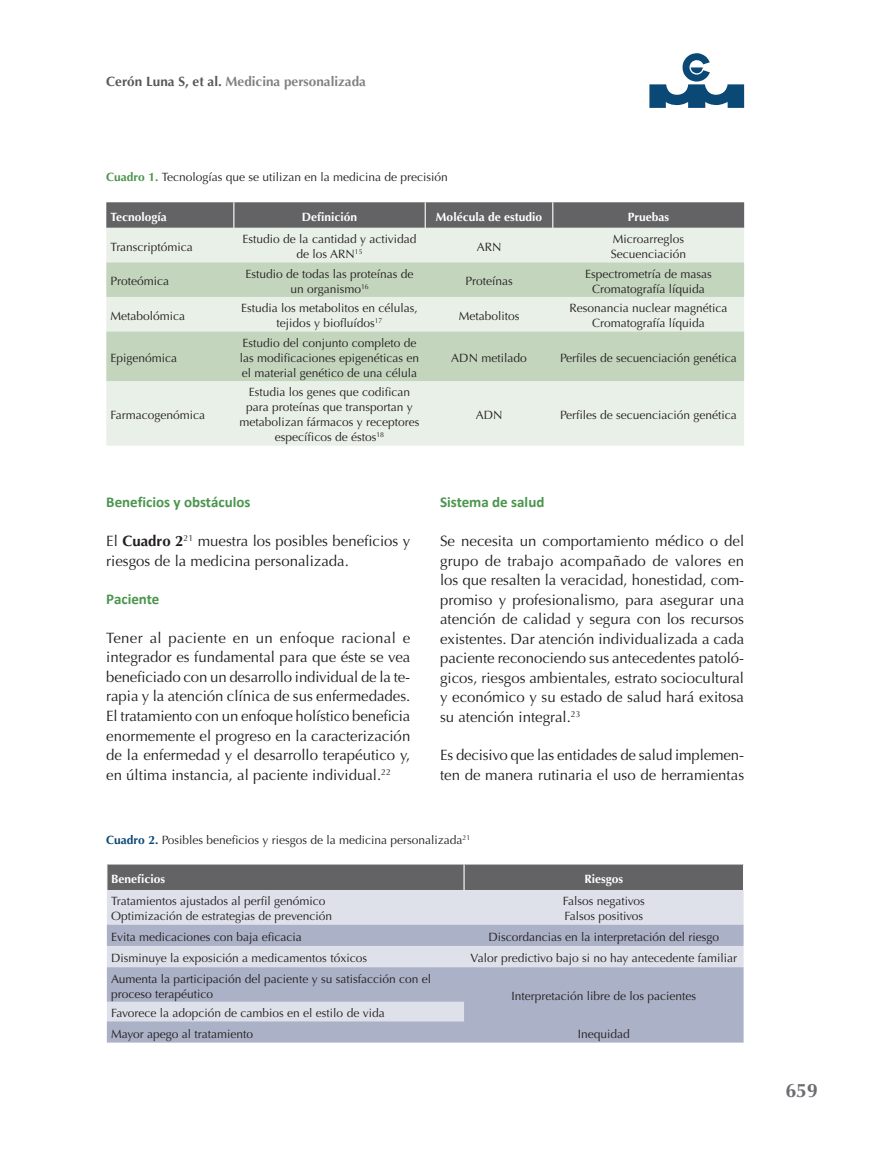
<style>
.page{position:relative;width:893px;height:1149px;background:#fff}
.page>*{position:absolute;margin:0;border:0;box-sizing:border-box;transform-origin:0 0}
.t1{font:700 19.5px "Optima";color:#6c6d70}
.t2{font:15px/19.5px "Optima";color:#231f20}
.t3{font:700 15px "Calibri";color:#4b954d}
.t4{font:700 13.5px "Optima";color:#808285}
.t5{font:12px/15px "Optima";color:#231f20;text-align:center}
.t6{font:700 12px "Optima";color:#fff}
.s1{color:#57585a}
.s2{font-weight:700;color:#4b954d}
.s3{font-weight:700}
.s4{font-weight:700;color:#0a4876}
</style>
<div class="page">
<svg style="left:649px;top:53px;width:95px;height:55px"></svg>
<div style="left:106px;top:228px;width:638px;height:217px;background:#e9f0e7"></div>
<svg style="left:106px;top:262px;width:638px;height:119px;background:#cfddc9"></svg>
<svg style="left:106px;top:202px;width:638px;height:26px;background:#67676a"></svg>
<div style="left:107px;top:889px;width:637px;height:35px;background:#dfe1ea"></div>
<svg style="left:107px;top:924px;width:637px;height:118px;background:#b9bed0"></svg>
<div style="left:107px;top:864px;width:637px;height:25px;background:#636366"></div>
<p class="t4" style="left:106px;top:73px;width:261px"><span class="s1">Cerón Luna S, et al.</span> Medicina personalizada</p>
<p class="t5" style="left:106px;top:170px;width:343px"><span class="s2">Cuadro 1.</span> Tecnologías que se utilizan en la medicina de precisión</p>
<p class="t6" style="left:111px;top:209px;width:58px">Tecnología</p>
<p class="t6" style="left:302px;top:209px;width:57px">Definición</p>
<p class="t6" style="left:436px;top:209px;width:108px">Molécula de estudio</p>
<p class="t6" style="left:628px;top:209px;width:43px">Pruebas</p>
<p class="t5" style="left:111px;top:239px;width:84px">Transcriptómica</p>
<p class="t5" style="left:243px;top:232px;width:175px">Estudio de la cantidad y actividad de los ARN<sup>15</sup></p>
<p class="t5" style="left:477px;top:239px;width:26px">ARN</p>
<p class="t5" style="left:611px;top:232px;width:77px;text-align:left">Microarreglos<br>Secuenciación</p>
<p class="t5" style="left:111px;top:274px;width:60px">Proteómica</p>
<p class="t5" style="left:245px;top:266px;width:170px">Estudio de todas las proteínas de un organismo<sup>16</sup></p>
<p class="t5" style="left:465px;top:274px;width:49px">Proteínas</p>
<p class="t5" style="left:585px;top:266px;width:128px">Espectrometría de masas<br>Cromatografía líquida</p>
<p class="t5" style="left:111px;top:308px;width:76px">Metabolómica</p>
<p class="t5" style="left:241px;top:301px;width:178px">Estudia los metabolitos en células, tejidos y biofluídos<sup>17</sup></p>
<p class="t5" style="left:459px;top:308px;width:62px">Metabolitos</p>
<p class="t5" style="left:569px;top:301px;width:160px">Resonancia nuclear magnética<br>Cromatografía líquida</p>
<p class="t5" style="left:111px;top:350px;width:68px">Epigenómica</p>
<p class="t5" style="left:240px;top:335px;width:181px;text-align:left">Estudio del conjunto completo de las modificaciones epigenéticas en el material genético de una célula</p>
<p class="t5" style="left:451px;top:350px;width:77px">ADN metilado</p>
<p class="t5" style="left:560px;top:350px;width:178px">Perfiles de secuenciación genética</p>
<p class="t5" style="left:111px;top:407px;width:96px">Farmacogenómica</p>
<p class="t5" style="left:239px;top:385px;width:182px">Estudia los genes que codifican para proteínas que transportan y metabolizan fármacos y receptores específicos de éstos<sup>18</sup></p>
<p class="t3" style="left:106px;top:491px;width:146px">Beneficios y obstáculos</p>
<p class="t2" style="left:106px;top:531px;width:306px">El <span class="s3">Cuadro 2</span><sup>21</sup> muestra los posibles beneficios y riesgos de la medicina personalizada.</p>
<p class="t3" style="left:106px;top:588px;width:55px">Paciente</p>
<p class="t2" style="left:106px;top:628px;width:306px;text-align:justify">Tener al paciente en un enfoque racional e integrador es fundamental para que éste se vea beneficiado con un desarrollo individual de la te&shy;rapia y la atención clínica de sus enfermedades.<br>El tratamiento con un enfoque holístico beneficia enormemente el progreso en la caracterización de la enfermedad y el desarrollo terapéutico y, en última instancia, al paciente individual.<sup>22</sup></p>
<p class="t5" style="left:476px;top:407px;width:28px">ADN</p>
<p class="t5" style="left:560px;top:407px;width:178px">Perfiles de secuenciación genética</p>
<p class="t3" style="left:440px;top:491px;width:106px">Sistema de salud</p>
<p class="t2" style="left:440px;top:531px;width:306px;text-align:justify">Se necesita un comportamiento médico o del grupo de trabajo acompañado de valores en los que resalten la veracidad, honestidad, com&shy;promiso y profesionalismo, para asegurar una atención de calidad y segura con los recursos existentes. Dar atención individualizada a cada paciente reconociendo sus antecedentes patoló&shy;gicos, riesgos ambientales, estrato sociocultural y económico y su estado de salud hará exitosa su atención integral.<sup>23</sup></p>
<p class="t2" style="left:440px;top:745px;width:306px">Es decisivo que las entidades de salud implemen&shy;ten de manera rutinaria el uso de herramientas</p>
<p class="t5" style="left:106px;top:831px;width:366px"><span class="s4">Cuadro 2.</span> Posibles beneficios y riesgos de la medicina personalizada<sup>21</sup></p>
<p class="t6" style="left:111px;top:871px;width:56px">Beneficios</p>
<p class="t6" style="left:584px;top:871px;width:40px">Riesgos</p>
<p class="t5" style="left:111px;top:893px;width:223px;text-align:left">Tratamientos ajustados al perfil genómico<br>Optimización de estrategias de prevención</p>
<p class="t5" style="left:563px;top:893px;width:84px;text-align:left">Falsos negativos<br>Falsos positivos</p>
<p class="t5" style="left:111px;top:929px;width:192px">Evita medicaciones con baja eficacia</p>
<p class="t5" style="left:488px;top:929px;width:232px">Discordancias en la interpretación del riesgo</p>
<p class="t5" style="left:111px;top:950px;width:257px">Disminuye la exposición a medicamentos tóxicos</p>
<p class="t5" style="left:470px;top:950px;width:268px">Valor predictivo bajo si no hay antecedente familiar</p>
<p class="t5" style="left:111px;top:970px;width:321px;text-align:left">Aumenta la participación del paciente y su satisfacción con el proceso terapéutico</p>
<p class="t5" style="left:511px;top:988px;width:186px">Interpretación libre de los pacientes</p>
<p class="t5" style="left:111px;top:1002px;width:275px;line-height:20.4px;text-align:left">Favorece la adopción de cambios en el estilo de vida<br>Mayor apego al tratamiento</p>
<p class="t5" style="left:578px;top:1025px;width:54px">Inequidad</p>
<h1 class="t1" style="left:785px;top:1079px;width:34px">659</h1>
</div>
